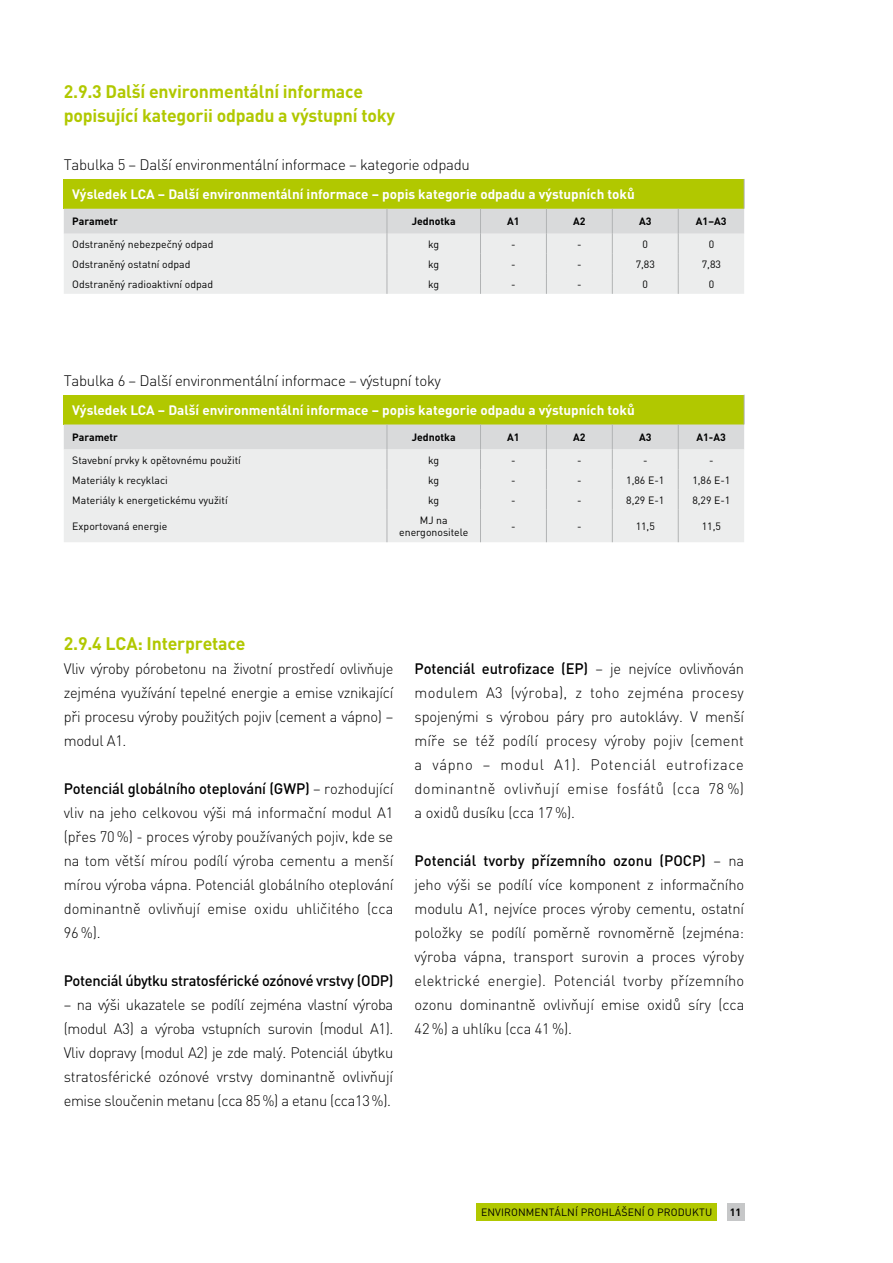
<style>
.page{position:relative;width:893px;height:1263px;background:#fff}
.page>*{position:absolute;margin:0;border:0;box-sizing:border-box;transform-origin:0 0}
.t1{font:700 18px/24px "DIN Pro";letter-spacing:-.01em;color:#b1c800}
.t2{font:300 15px/24px "DIN Pro";letter-spacing:-.02em;color:#000;text-align:justify}
.t3{font:500 15px "DIN Pro";letter-spacing:-.025em;color:#000}
.t4{font:700 13.5px "DIN Pro";color:#fff}
.t5{font:10.5px/12.6px "DIN Pro";color:#000;text-align:center}
.t6{font:700 10.5px "DIN Pro";color:#000}
.s1{font-weight:500}
</style>
<div class="page">
<div style="left:476px;top:1203px;width:240px;height:17px;background:#b1c800"></div>
<div style="left:727px;top:1203px;width:17px;height:17px;background:#c6c7c8"></div>
<div style="left:64px;top:179px;width:680px;height:30px;background:#b1c800"></div>
<hr style="left:744px;top:179px;width:1px;height:30px;background:#b1b3b4">
<svg style="left:64px;top:209px;width:680px;height:85px;background:#e5e6e7"></svg>
<div style="left:64px;top:510px;width:680px;height:32px;background:#eceded"></div>
<svg style="left:64px;top:395px;width:681px;height:115px;background:#d8dfac"></svg>
<hr style="left:387px;top:510px;width:1px;height:32px;background:#b1b3b4">
<hr style="left:480px;top:510px;width:1px;height:32px;background:#b1b3b4">
<hr style="left:546px;top:510px;width:1px;height:32px;background:#b1b3b4">
<hr style="left:612px;top:510px;width:1px;height:32px;background:#b1b3b4">
<hr style="left:678px;top:510px;width:1px;height:32px;background:#b1b3b4">
<p class="t1" style="left:64px;top:78px;width:333px">2.9.3 Další environmentální informace popisující kategorii odpadu a výstupní toky</p>
<p class="t2" style="left:64px;top:152px;width:408px">Tabulka 5 – Další environmentální informace – kategorie odpadu</p>
<p class="t4" style="left:72px;top:185px;width:564px">Výsledek LCA – Další environmentální informace – popis kategorie odpadu a výstupních toků</p>
<p class="t6" style="left:72px;top:214px;width:47px">Parametr</p>
<p class="t6" style="left:412px;top:214px;width:45px">Jednotka</p>
<p class="t6" style="left:507px;top:214px;width:14px">A1</p>
<p class="t6" style="left:573px;top:214px;width:14px">A2</p>
<p class="t6" style="left:639px;top:214px;width:14px">A3</p>
<p class="t6" style="left:696px;top:214px;width:32px">A1–A3</p>
<p class="t5" style="left:72px;top:237px;width:143px">Odstraněný nebezpečný odpad</p>
<p class="t5" style="left:428px;top:237px;width:13px">kg</p>
<p class="t5" style="left:511px;top:237px;width:6px">-</p>
<p class="t5" style="left:577px;top:237px;width:6px">-</p>
<p class="t5" style="left:643px;top:237px;width:7px">0</p>
<p class="t5" style="left:709px;top:237px;width:7px">0</p>
<p class="t5" style="left:72px;top:257px;width:120px">Odstraněný ostatní odpad</p>
<p class="t5" style="left:428px;top:257px;width:13px">kg</p>
<p class="t5" style="left:511px;top:257px;width:6px">-</p>
<p class="t5" style="left:577px;top:257px;width:6px">-</p>
<p class="t5" style="left:636px;top:257px;width:21px">7,83</p>
<p class="t5" style="left:702px;top:257px;width:21px">7,83</p>
<p class="t5" style="left:72px;top:277px;width:142px">Odstraněný radioaktivní odpad</p>
<p class="t5" style="left:428px;top:277px;width:13px">kg</p>
<p class="t5" style="left:511px;top:277px;width:6px">-</p>
<p class="t5" style="left:577px;top:277px;width:6px">-</p>
<p class="t5" style="left:643px;top:277px;width:7px">0</p>
<p class="t5" style="left:709px;top:277px;width:7px">0</p>
<p class="t2" style="left:64px;top:368px;width:379px">Tabulka 6 – Další environmentální informace – výstupní toky</p>
<p class="t4" style="left:72px;top:401px;width:564px">Výsledek LCA – Další environmentální informace – popis kategorie odpadu a výstupních toků</p>
<p class="t6" style="left:72px;top:430px;width:47px">Parametr</p>
<p class="t6" style="left:412px;top:430px;width:45px">Jednotka</p>
<p class="t6" style="left:507px;top:430px;width:14px">A1</p>
<p class="t6" style="left:573px;top:430px;width:14px">A2</p>
<p class="t6" style="left:639px;top:430px;width:14px">A3</p>
<p class="t6" style="left:697px;top:430px;width:31px">A1-A3</p>
<p class="t5" style="left:72px;top:453px;width:170px">Stavební prvky k opětovnému použití</p>
<p class="t5" style="left:428px;top:453px;width:13px">kg</p>
<p class="t5" style="left:511px;top:453px;width:6px">-</p>
<p class="t5" style="left:577px;top:453px;width:6px">-</p>
<p class="t5" style="left:643px;top:453px;width:6px">-</p>
<p class="t5" style="left:709px;top:453px;width:6px">-</p>
<p class="t5" style="left:72px;top:473px;width:97px">Materiály k recyklaci</p>
<p class="t5" style="left:428px;top:473px;width:13px">kg</p>
<p class="t5" style="left:511px;top:473px;width:6px">-</p>
<p class="t5" style="left:577px;top:473px;width:6px">-</p>
<p class="t5" style="left:626px;top:473px;width:40px">1,86 E-1</p>
<p class="t5" style="left:692px;top:473px;width:40px">1,86 E-1</p>
<p class="t5" style="left:72px;top:493px;width:157px">Materiály k energetickému využití</p>
<p class="t5" style="left:428px;top:493px;width:13px">kg</p>
<p class="t5" style="left:511px;top:493px;width:6px">-</p>
<p class="t5" style="left:577px;top:493px;width:6px">-</p>
<p class="t5" style="left:626px;top:493px;width:40px">8,29 E-1</p>
<p class="t5" style="left:692px;top:493px;width:40px">8,29 E-1</p>
<p class="t5" style="left:72px;top:520px;width:97px">Exportovaná energie</p>
<p class="t5" style="left:399px;top:513px;width:71px">MJ na energonositele</p>
<p class="t5" style="left:511px;top:520px;width:6px">-</p>
<p class="t5" style="left:577px;top:520px;width:6px">-</p>
<p class="t5" style="left:636px;top:520px;width:21px">11,5</p>
<p class="t5" style="left:702px;top:520px;width:21px">11,5</p>
<p class="t1" style="left:64px;top:630px;width:183px">2.9.4 LCA: Interpretace</p>
<p class="t2" style="left:64px;top:656px;width:331px">Vliv výroby pórobetonu na životní prostředí ovlivňuje zejména využívání tepelné energie a emise vznikající při procesu výroby použitých pojiv (cement a vápno) – modul A1.</p>
<p class="t2" style="left:64px;top:776px;width:331px"><span class="s1">Potenciál globálního oteplování (GWP)</span> – rozhodující vliv na jeho celkovou výši má informační modul A1 (přes 70 %) - proces výroby používaných pojiv, kde se na tom větší mírou podílí výroba cementu a menší mírou výroba vápna. Potenciál globálního oteplování dominantně ovlivňují emise oxidu uhličitého (cca 96 %).</p>
<p class="t3" style="left:64px;top:970px;width:331px">Potenciál úbytku stratosférické ozónové vrstvy (ODP)</p>
<p class="t2" style="left:64px;top:992px;width:331px">– na výši ukazatele se podílí zejména vlastní výroba (modul A3) a výroba vstupních surovin (modul A1).<br>Vliv dopravy (modul A2) je zde malý. Potenciál úbytku stratosférické ozónové vrstvy dominantně ovlivňují emise sloučenin metanu (cca 85%) a etanu (cca13%).</p>
<p class="t2" style="left:415px;top:656px;width:331px"><span class="s1">Potenciál eutrofizace (EP)</span> – je nejvíce ovlivňován modulem A3 (výroba), z toho zejména procesy spojenými s výrobou páry pro autoklávy. V menší míře se též podílí procesy výroby pojiv (cement a vápno – modul A1). Potenciál eutrofizace dominantně ovlivňují emise fosfátů (cca 78 %) a oxidů dusíku (cca 17 %).</p>
<p class="t2" style="left:415px;top:848px;width:331px"><span class="s1">Potenciál tvorby přízemního ozonu (POCP)</span> – na jeho výši se podílí více komponent z informačního modulu A1, nejvíce proces výroby cementu, ostatní položky se podílí poměrně rovnoměrně (zejména: výroba vápna, transport surovin a proces výroby elektrické energie). Potenciál tvorby přízemního ozonu dominantně ovlivňují emise oxidů síry (cca 42 %) a uhlíku (cca 41 %).</p>
<p class="t5" style="left:481px;top:1206px;width:233px">ENVIRONMENTÁLNÍ PROHLÁŠENÍ O PRODUKTU</p>
<p class="t6" style="left:730px;top:1205px;width:13px">11</p>
</div>
